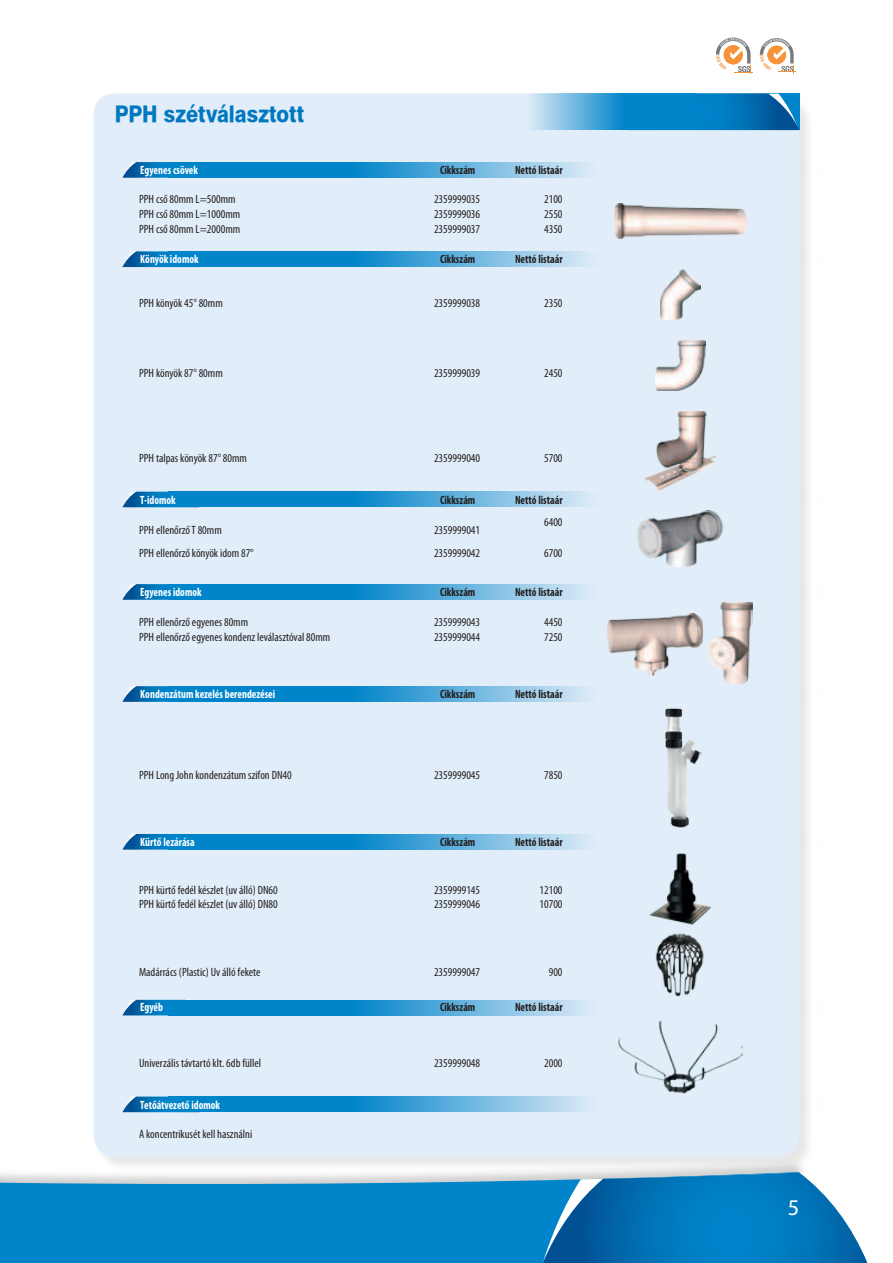
<style>
.page{position:relative;width:893px;height:1263px;background:#fff}
.page>*{position:absolute;margin:0;border:0;box-sizing:border-box;transform-origin:0 0}
.t1{font:22.5px "Swiss 721 Hv PFL";letter-spacing:-.005em;color:#0078c0;scale:.9 1}
.t2{font:22.5px "Myriad Pro";color:#fff}
.t3{font:condensed 12px/14.4px "Myriad Pro";color:#231f20}
.t4{font:700 condensed 12px "Myriad Pro";color:#231f20;scale:.91 1}
.t5{font:700 condensed 12px "Myriad Pro";color:#fff;scale:.91 1}
</style>
<div class="page">
<div style="left:93px;top:93px;width:722px;height:1079px;background:#000;opacity:.1"></div>
<div style="left:94px;top:94px;width:705px;height:1063px;background:#e1edf8;border-radius:21px"></div>
<svg style="left:697px;top:94px;width:102px;height:36px;background:#0875b7"></svg>
<svg style="left:531px;top:94px;width:166px;height:36px;background:#3ca0d6"></svg>
<svg style="left:122px;top:251px;width:46px;height:16px"></svg>
<svg style="left:168px;top:251px;width:647px;height:16px"></svg>
<svg style="left:122px;top:1096px;width:46px;height:16px"></svg>
<svg style="left:168px;top:1096px;width:647px;height:16px"></svg>
<svg style="left:122px;top:1000px;width:46px;height:15px"></svg>
<svg style="left:168px;top:1000px;width:647px;height:15px"></svg>
<svg style="left:122px;top:834px;width:46px;height:16px"></svg>
<svg style="left:168px;top:834px;width:647px;height:16px"></svg>
<svg style="left:122px;top:686px;width:46px;height:16px"></svg>
<svg style="left:168px;top:686px;width:647px;height:16px"></svg>
<svg style="left:122px;top:584px;width:46px;height:16px"></svg>
<svg style="left:168px;top:584px;width:647px;height:16px"></svg>
<svg style="left:122px;top:492px;width:46px;height:15px"></svg>
<svg style="left:168px;top:492px;width:647px;height:15px"></svg>
<svg style="left:122px;top:162px;width:46px;height:16px"></svg>
<svg style="left:168px;top:162px;width:647px;height:16px"></svg>
<img style="left:614px;top:204px;width:132px;height:35px">
<img style="left:661px;top:269px;width:39px;height:51px">
<img style="left:655px;top:341px;width:50px;height:49px">
<img style="left:645px;top:411px;width:70px;height:78px">
<img style="left:637px;top:510px;width:87px;height:56px">
<img style="left:708px;top:602px;width:45px;height:81px">
<img style="left:608px;top:613px;width:95px;height:63px">
<img style="left:665px;top:708px;width:37px;height:120px">
<img style="left:649px;top:853px;width:63px;height:72px">
<img style="left:655px;top:933px;width:49px;height:63px">
<img style="left:618px;top:1020px;width:124px;height:73px">
<div style="left:0;top:1158px;width:807px;height:105px;background:#000;opacity:.2"></div>
<svg style="left:0;top:1172px;width:539px;height:91px;background:#1b8fcd"></svg>
<svg style="left:539px;top:1171px;width:329px;height:92px;background:#2486c0"></svg>
<svg style="left:760px;top:38px;width:36px;height:35px"></svg>
<svg style="left:716px;top:38px;width:37px;height:36px"></svg>
<h1 class="t1" style="left:115px;top:99px;width:212px">PPH szétválasztott</h1>
<p class="t5" style="left:140px;top:162px;width:65px">Egyenes csövek</p>
<p class="t4" style="left:440px;top:162px;width:40px">Cikkszám</p>
<p class="t4" style="left:515px;top:162px;width:54px">Nettó listaár</p>
<p class="t3" style="left:139px;top:192px;width:98px">PPH cső 80mm L=500mm</p>
<p class="t3" style="left:434px;top:192px;width:48px">2359999035</p>
<p class="t3" style="left:544px;top:192px;width:20px">2100</p>
<p class="t3" style="left:139px;top:207px;width:103px">PPH cső 80mm L=1000mm</p>
<p class="t3" style="left:434px;top:207px;width:48px">2359999036</p>
<p class="t3" style="left:544px;top:207px;width:20px">2550</p>
<p class="t3" style="left:139px;top:222px;width:103px">PPH cső 80mm L=2000mm</p>
<p class="t3" style="left:434px;top:222px;width:48px">2359999037</p>
<p class="t3" style="left:544px;top:222px;width:20px">4350</p>
<p class="t5" style="left:140px;top:252px;width:66px">Könyök idomok</p>
<p class="t4" style="left:440px;top:252px;width:40px">Cikkszám</p>
<p class="t4" style="left:515px;top:252px;width:54px">Nettó listaár</p>
<p class="t3" style="left:139px;top:295px;width:85px">PPH könyök 45° 80mm</p>
<p class="t3" style="left:434px;top:295px;width:48px">2359999038</p>
<p class="t3" style="left:544px;top:295px;width:20px">2350</p>
<p class="t3" style="left:139px;top:366px;width:85px">PPH könyök 87° 80mm</p>
<p class="t3" style="left:434px;top:366px;width:48px">2359999039</p>
<p class="t3" style="left:544px;top:366px;width:20px">2450</p>
<p class="t3" style="left:139px;top:451px;width:109px">PPH talpas könyök 87° 80mm</p>
<p class="t3" style="left:434px;top:451px;width:48px">2359999040</p>
<p class="t3" style="left:544px;top:451px;width:20px">5700</p>
<p class="t5" style="left:140px;top:493px;width:40px">T-idomok</p>
<p class="t4" style="left:440px;top:493px;width:40px">Cikkszám</p>
<p class="t4" style="left:515px;top:493px;width:54px">Nettó listaár</p>
<p class="t3" style="left:139px;top:522px;width:84px">PPH ellenőrző T 80mm</p>
<p class="t3" style="left:434px;top:522px;width:48px">2359999041</p>
<p class="t3" style="left:544px;top:515px;width:20px">6400</p>
<p class="t3" style="left:139px;top:546px;width:116px">PPH ellenőrző könyök idom 87°</p>
<p class="t3" style="left:434px;top:546px;width:48px">2359999042</p>
<p class="t3" style="left:544px;top:546px;width:20px">6700</p>
<p class="t5" style="left:140px;top:584px;width:69px">Egyenes idomok</p>
<p class="t4" style="left:440px;top:584px;width:40px">Cikkszám</p>
<p class="t4" style="left:515px;top:584px;width:54px">Nettó listaár</p>
<p class="t3" style="left:139px;top:615px;width:111px">PPH ellenőrző egyenes 80mm</p>
<p class="t3" style="left:434px;top:615px;width:48px">2359999043</p>
<p class="t3" style="left:544px;top:615px;width:20px">4450</p>
<p class="t3" style="left:139px;top:630px;width:193px">PPH ellenőrző egyenes kondenz leválasztóval 80mm</p>
<p class="t3" style="left:434px;top:630px;width:48px">2359999044</p>
<p class="t3" style="left:544px;top:630px;width:20px">7250</p>
<p class="t5" style="left:140px;top:687px;width:150px">Kondenzátum kezelés berendezései</p>
<p class="t4" style="left:440px;top:687px;width:40px">Cikkszám</p>
<p class="t4" style="left:515px;top:687px;width:54px">Nettó listaár</p>
<p class="t3" style="left:139px;top:768px;width:154px">PPH Long John kondenzátum szifon DN40</p>
<p class="t3" style="left:434px;top:768px;width:48px">2359999045</p>
<p class="t3" style="left:544px;top:768px;width:20px">7850</p>
<p class="t5" style="left:140px;top:834px;width:61px">Kürtő lezárása</p>
<p class="t4" style="left:440px;top:834px;width:40px">Cikkszám</p>
<p class="t4" style="left:515px;top:834px;width:54px">Nettó listaár</p>
<p class="t3" style="left:139px;top:882px;width:140px">PPH kürtő fedél készlet (uv álló) DN60<br>PPH kürtő fedél készlet (uv álló) DN80</p>
<p class="t3" style="left:434px;top:882px;width:48px">2359999145<br>2359999046</p>
<p class="t3" style="left:539px;top:882px;width:25px">12100<br>10700</p>
<p class="t3" style="left:139px;top:965px;width:123px">Madárrács (Plastic) Uv álló fekete</p>
<p class="t3" style="left:434px;top:965px;width:48px">2359999047</p>
<p class="t3" style="left:549px;top:965px;width:15px">900</p>
<p class="t5" style="left:140px;top:999px;width:26px">Egyéb</p>
<p class="t4" style="left:440px;top:999px;width:40px">Cikkszám</p>
<p class="t4" style="left:515px;top:999px;width:54px">Nettó listaár</p>
<p class="t3" style="left:139px;top:1056px;width:124px">Univerzális távtartó klt. 6db füllel</p>
<p class="t3" style="left:434px;top:1056px;width:48px">2359999048</p>
<p class="t3" style="left:544px;top:1056px;width:20px">2000</p>
<p class="t5" style="left:140px;top:1097px;width:89px">Tetőátvezető idomok</p>
<p class="t3" style="left:139px;top:1127px;width:115px">A koncentrikusét kell használni</p>
<h1 class="t2" style="left:788px;top:1193px;width:13px">5</h1>
</div>
